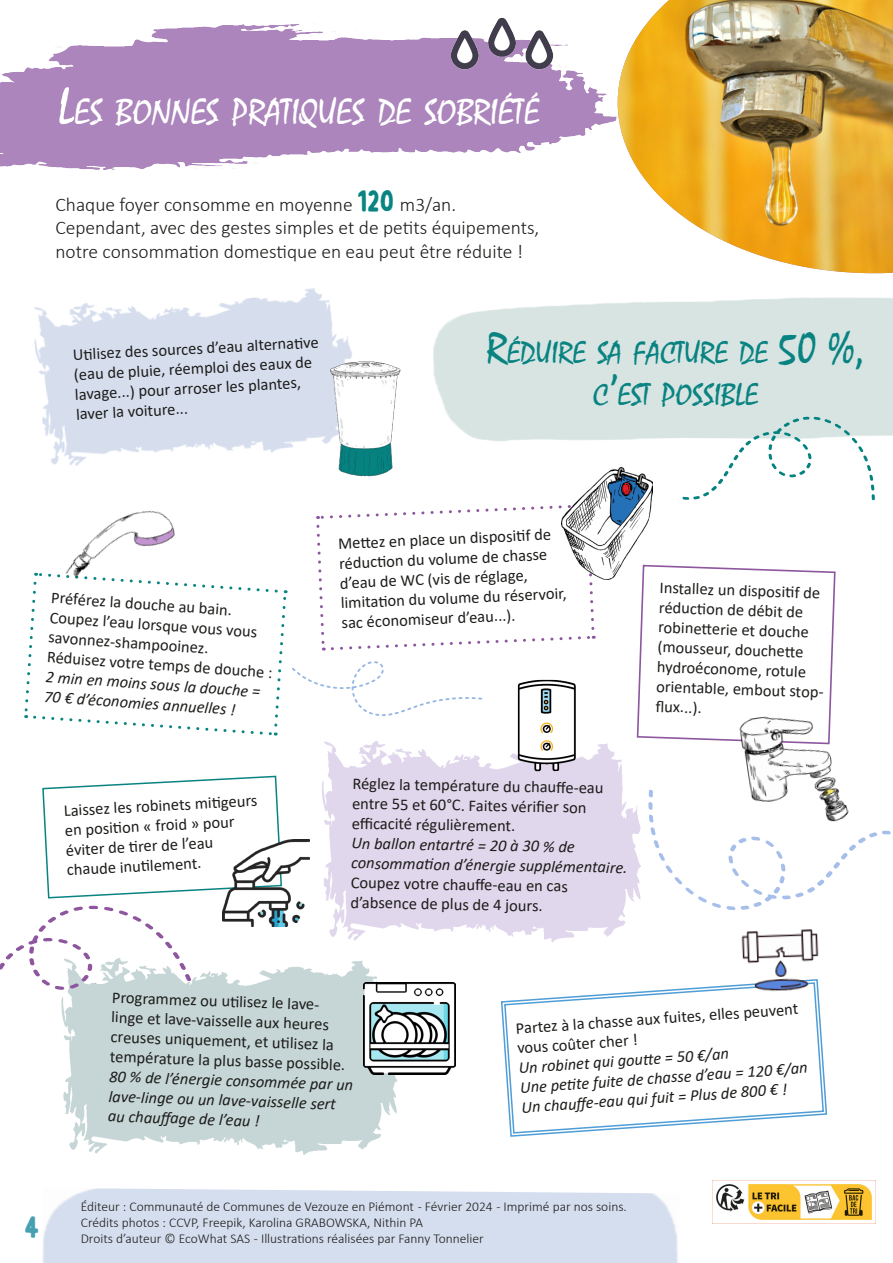
<style>
.page{position:relative;width:893px;height:1263px;background:#fff}
.page>*{position:absolute;margin:0;border:0;box-sizing:border-box;transform-origin:0 0}
.t1{font:36.75px "Mistral";color:#fff}
.t2{font:31.5px/42px "Mistral";color:#098381;text-align:center}
.t3{font:30px "Bobby Jones Soft";color:#46a0b1}
.t4{font:300 19.5px/23.4px "Calibri";color:#1d1d1b}
.t5{font:16.5px/19.8px "Calibri";color:#1d1d1b}
.t6{font:italic 16.5px/19.8px "Calibri";color:#1d1d1b}
.t7{font:300 13.5px/16.2px "Calibri";color:#1d1d1b}
.s1{font-size:52.5px}
.s2{font-family:"Bobby Jones Soft";font-weight:400;font-size:30px;color:#088482}
.s3{font-size:45px}
</style>
<div class="page">
<img style="left:0;top:24px;width:618px;height:146px">
<img style="left:34px;top:288px;width:318px;height:177px">
<img style="left:298px;top:741px;width:343px;height:202px">
<img style="left:61px;top:905px;width:374px;height:286px">
<svg style="left:42px;top:775px;width:238px;height:124px"></svg>
<svg style="left:636px;top:565px;width:200px;height:180px"></svg>
<svg style="left:503px;top:985px;width:322px;height:149px"></svg>
<img style="left:575px;top:468px;width:77px;height:111px">
<img style="left:731px;top:696px;width:107px;height:93px">
<img style="left:56px;top:463px;width:145px;height:3px">
<img style="left:723px;top:929px;width:102px;height:70px">
<img style="left:223px;top:840px;width:86px;height:86px">
<img style="left:713px;top:1180px;width:163px;height:44px">
<svg style="left:648px;top:789px;width:243px;height:121px"></svg>
<svg style="left:104px;top:907px;width:87px;height:74px"></svg>
<svg style="left:0;top:906px;width:98px;height:84px"></svg>
<svg style="left:682px;top:417px;width:193px;height:83px"></svg>
<svg style="left:24px;top:503px;width:572px;height:233px"></svg>
<img style="left:364px;top:982px;width:92px;height:92px">
<img style="left:323px;top:355px;width:78px;height:122px">
<img style="left:511px;top:665px;width:70px;height:110px">
<img style="left:431px;top:18px;width:135px;height:63px">
<img style="left:618px;top:0;width:275px;height:273px">
<h1 class="t1" style="left:58px;top:90px;width:483px"><span class="s1">L</span>ES BONNES PRATIQUES DE SOBRIÉTÉ</h1>
<p class="t4" style="left:55px;top:192px;width:485px">Chaque foyer consomme en moyenne <span class="s2">120</span> m3/an.<br>Cependant, avec des gestes simples et de petits équipements, notre consommation domestique en eau peut être réduite !</p>
<p class="t5" style="left:72px;top:344px;width:248px;rotate:-3deg">Uti lisez des sources d’eau alternati ve (eau de pluie, réemploi des eaux de lavage...) pour arroser les plantes, laver la voiture...</p>
<h2 class="t2" style="left:486px;top:332px;width:380px"><span class="s3">R</span>ÉDUIRE SA FACTURE DE <span class="s3">50 %,<br></span>C<span class="s3">’</span>EST POSSIBLE</h2>
<p class="t5" style="left:52px;top:587px;width:227px;rotate:4deg">Préférez la douche au bain.<br>Coupez l’eau lorsque vous vous savonnez-shampooinez.<br>Réduisez votre temps de douche :</p>
<p class="t6" style="left:46px;top:666px;width:217px;rotate:4deg">2 min en moins sous la douche =<br>70 € d’économies annuelles !</p>
<p class="t5" style="left:63px;top:800px;width:195px;rotate:-3deg">Laissez les robinets miti geurs en positi on « froid » pour éviter de ti rer de l’eau chaude inuti lement.</p>
<p class="t5" style="left:338px;top:532px;width:228px;rotate:-2deg">Mett ez en place un dispositi f de réducti on du volume de chasse d’eau de WC (vis de réglage, limitati on du volume du réservoir, sac économiseur d’eau...).</p>
<p class="t5" style="left:353px;top:773px;width:253px;rotate:1deg">Réglez la température du chauff e-eau entre 55 et 60°C. Faites vérifi er son<br>effi cacité régulièrement.</p>
<p class="t6" style="left:352px;top:832px;width:278px;rotate:1deg">Un ballon entartré = 20 à 30 % de consommati on d’énergie supplémentaire.</p>
<p class="t5" style="left:351px;top:872px;width:219px;rotate:1deg">Coupez votre chauff e-eau en cas d’absence de plus de 4 jours.</p>
<p class="t5" style="left:660px;top:577px;width:180px;rotate:2deg">Installez un dispositi f de réducti on de débit de robinett erie et douche (mousseur, douchett e hydroéconome, rotule orientable, embout stop&shy;fl ux...).</p>
<h3 class="t3" style="left:24px;top:1208px;width:17px">4</h3>
<p class="t5" style="left:112px;top:987px;width:237px;rotate:2deg">Programmez ou uti lisez le lave&shy;linge et lave-vaisselle aux heures creuses uniquement, et uti lisez la température la plus basse possible.</p>
<p class="t6" style="left:110px;top:1065px;width:246px;rotate:2deg">80 % de l’énergie consommée par un lave-linge ou un lave-vaisselle sert au chauff age de l’eau !</p>
<p class="t5" style="left:515px;top:1018px;width:284px;rotate:-4deg">Partez à la chasse aux fuites, elles peuvent vous coûter cher !</p>
<p class="t6" style="left:518px;top:1057px;width:290px;rotate:-4deg">Un robinet qui goutt e = 50 €/an<br>Une peti te fuite de chasse d’eau = 120 €/an<br>Un chauff e-eau qui fuit = Plus de 800 € !</p>
<p class="t7" style="left:81px;top:1198px;width:548px">Éditeur : Communauté de Communes de Vezouze en Piémont - Février 2024 - Imprimé par nos soins.<br>Crédits photos : CCVP, Freepik, Karolina GRABOWSKA, Nithin PA</p>
<p class="t7" style="left:81px;top:1230px;width:404px">Droits d’auteur © EcoWhat SAS - Illustrations réalisées par Fanny Tonnelier</p>
</div>
